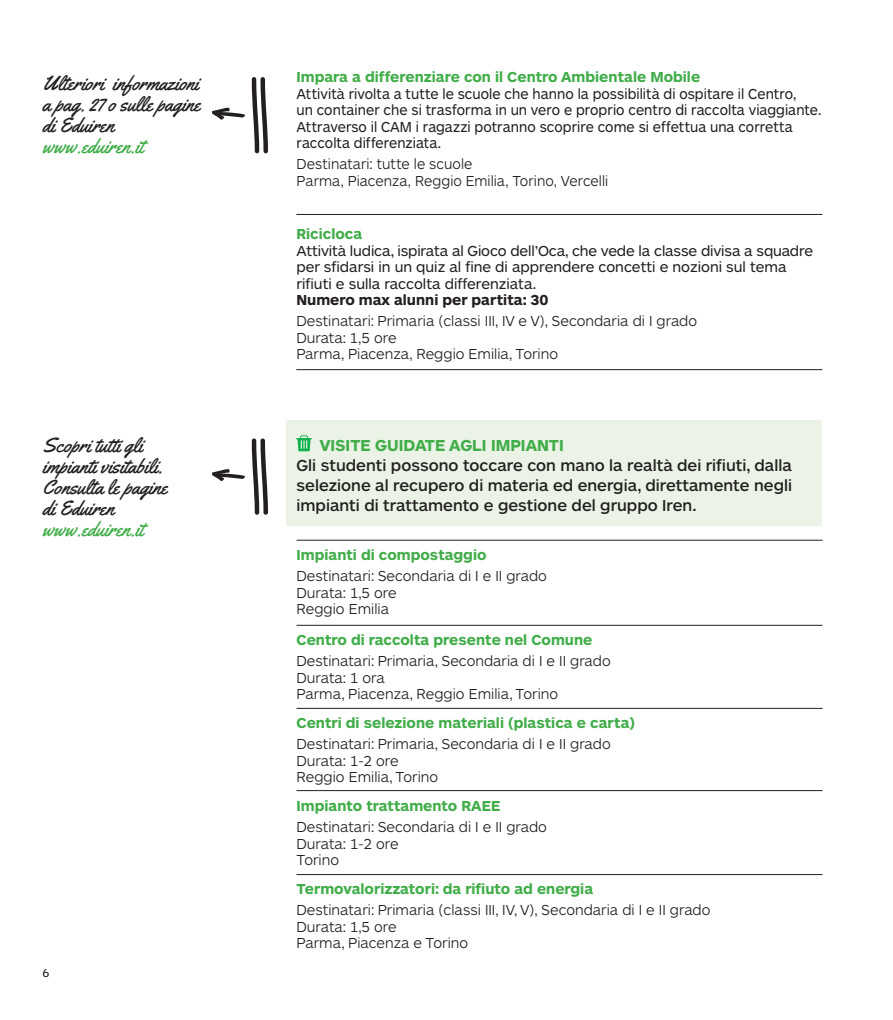
<style>
.page{position:relative;width:893px;height:1020px;background:#fff}
.page>*{position:absolute;margin:0;border:0;box-sizing:border-box;transform-origin:0 0}
.t1{font:20.55px/21px "Yellowtail";color:#231f20}
.t2{font:20.55px "Yellowtail";color:#41ad49}
.t3{font:500 16.5px/19.8px "ARS Maquette";color:#231f20;text-align:justify}
.t4{font:700 16.5px "ARS Maquette";color:#41ad49}
.t5{font:300 15px/16.5px "ARS Maquette";color:#231f20}
.t6{font:15px/16.5px "ARS Maquette";color:#231f20;scale:.94 1}
.t7{font:700 15px "ARS Maquette";color:#41ad49}
.t8{font:15px/16.5px "ARS Maquette";color:#231f20}
.t9{font:700 15px "ARS Maquette";color:#231f20}
.t10{font:12px "ARS Maquette";color:#231f20}
</style>
<div class="page">
<div style="left:286px;top:420px;width:536px;height:106px;background:#eaf3e6"></div>
<hr style="left:296px;top:369px;width:526px;height:1px;background:#231f20">
<hr style="left:296px;top:214px;width:526px;height:1px;background:#231f20">
<svg style="left:296px;top:435px;width:15px;height:16px"></svg>
<hr style="left:296px;top:540px;width:526px;height:1px;background:#231f20">
<hr style="left:296px;top:625px;width:526px;height:1px;background:#231f20">
<hr style="left:296px;top:708px;width:526px;height:1px;background:#231f20">
<hr style="left:296px;top:790px;width:526px;height:1px;background:#231f20">
<hr style="left:296px;top:874px;width:526px;height:1px;background:#231f20">
<svg style="left:212px;top:438px;width:56px;height:77px"></svg>
<svg style="left:212px;top:77px;width:56px;height:77px"></svg>
<h1 class="t1" style="left:43px;top:73px;width:159px;text-align:justify">Ulteriori informazioni a pag. 27 o sulle pagine di Eduiren</h1>
<h1 class="t2" style="left:43px;top:133px;width:103px">www.eduiren.it</h1>
<h1 class="t1" style="left:43px;top:434px;width:126px">Scopri tutti gli impianti visitabili.<br>Consulta le pagine di Eduiren</h1>
<h1 class="t2" style="left:43px;top:516px;width:103px">www.eduiren.it</h1>
<p class="t10" style="left:43px;top:969px;width:8px">6</p>
<p class="t7" style="left:296px;top:72px;width:405px">Impara a differenziare con il Centro Ambientale Mobile</p>
<p class="t6" style="left:296px;top:86px;width:559px">Attività rivolta a tutte le scuole che hanno la possibilità di ospitare il Centro,<br>un container che si trasforma in un vero e proprio centro di raccolta viaggiante.<br>Attraverso il CAM i ragazzi potranno scoprire come si effettua una corretta raccolta differenziata.</p>
<p class="t5" style="left:296px;top:157px;width:313px">Destinatari: tutte le scuole<br>Parma, Piacenza, Reggio Emilia, Torino, Vercelli</p>
<p class="t7" style="left:296px;top:229px;width:67px">Ricicloca</p>
<p class="t8" style="left:296px;top:243px;width:518px">Attività ludica, ispirata al Gioco dell’Oca, che vede la classe divisa a squadre per sfidarsi in un quiz al fine di apprendere concetti e nozioni sul tema rifiuti e sulla raccolta differenziata.</p>
<p class="t9" style="left:296px;top:295px;width:253px">Numero max alunni per partita: 30</p>
<p class="t5" style="left:296px;top:314px;width:402px">Destinatari: Primaria (classi III, IV e V), Secondaria di I grado<br>Durata: 1,5 ore<br>Parma, Piacenza, Reggio Emilia, Torino</p>
<p class="t4" style="left:320px;top:439px;width:245px">VISITE GUIDATE AGLI IMPIANTI</p>
<p class="t3" style="left:296px;top:457px;width:497px">Gli studenti possono toccare con mano la realtà dei rifiuti, dalla selezione al recupero di materia ed energia, direttamente negli impianti di trattamento e gestione del gruppo Iren.</p>
<p class="t7" style="left:296px;top:550px;width:191px">Impianti di compostaggio</p>
<p class="t5" style="left:296px;top:569px;width:252px">Destinatari: Secondaria di I e II grado<br>Durata: 1,5 ore<br>Reggio Emilia</p>
<p class="t7" style="left:296px;top:635px;width:297px">Centro di raccolta presente nel Comune</p>
<p class="t5" style="left:296px;top:654px;width:316px">Destinatari: Primaria, Secondaria di I e II grado<br>Durata: 1 ora<br>Parma, Piacenza, Reggio Emilia, Torino</p>
<p class="t7" style="left:296px;top:718px;width:340px">Centri di selezione materiali (plastica e carta)</p>
<p class="t5" style="left:296px;top:737px;width:316px">Destinatari: Primaria, Secondaria di I e II grado<br>Durata: 1-2 ore<br>Reggio Emilia, Torino</p>
<p class="t7" style="left:296px;top:800px;width:205px">Impianto trattamento RAEE</p>
<p class="t5" style="left:296px;top:820px;width:252px">Destinatari: Secondaria di I e II grado<br>Durata: 1-2 ore<br>Torino</p>
<p class="t7" style="left:296px;top:883px;width:298px">Termovalorizzatori: da rifiuto ad energia</p>
<p class="t5" style="left:296px;top:903px;width:415px">Destinatari: Primaria (classi III, IV, V), Secondaria di I e II grado<br>Durata: 1,5 ore<br>Parma, Piacenza e Torino</p>
</div>
